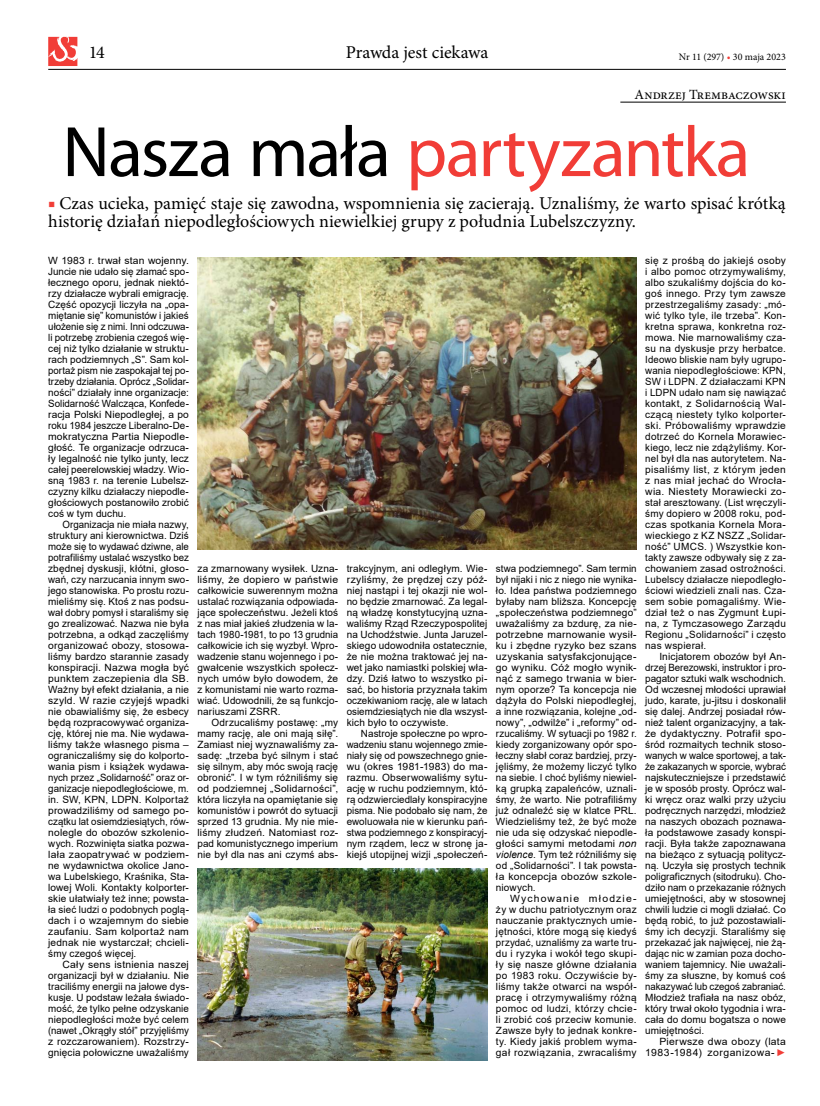
<style>
.page{position:relative;width:820px;height:1106px;background:#fff}
.page>*{position:absolute;margin:0;border:0;box-sizing:border-box;transform-origin:0 0}
.t1{font:72px "Myriad Pro";letter-spacing:-.02em;color:#f13d37}
.t2{font:18px/18px "Minion Pro";letter-spacing:-.005em;color:#000}
.t3{font:14px "Minion Pro";letter-spacing:-.005em;color:#000}
.t4{font:10px/11px "Arial";letter-spacing:.015em;color:#000;text-align:justify}
.t5{font:10px/11px "Arial";letter-spacing:.015em;color:#000;text-align:justify;scale:1.04 1}
.t6{font:10px/11px "Arial";letter-spacing:.035em;color:#000;text-align:right;scale:1.04 1}
.t7{font:10px "Minion Pro";color:#000}
.s1{color:#f13d37}
.s2{color:#000}
.s3{font-style:italic}
.s4{font-style:italic;color:#f13d37}
</style>
<div class="page">
<hr style="left:620px;top:102px;width:165px;height:1px;background:#000">
<img style="left:197px;top:257px;width:439px;height:293px">
<img style="left:197px;top:868px;width:290px;height:192px">
<hr style="left:48px;top:69px;width:737px;height:1px;background:#000">
<svg style="left:48px;top:37px;width:29px;height:29px"></svg>
<h2 class="t2" style="left:89px;top:43px;width:18px">14</h2>
<h2 class="t2" style="left:345px;top:43px;width:144px">Prawda jest ciekawa</h2>
<p class="t7" style="left:678px;top:50px;width:108px">Nr 11 (297) <span class="s1">•</span> 30 maja 2023</p>
<h3 class="t3" style="left:634px;top:85px;width:153px">Andrzej Trembaczowski</h3>
<h1 class="t1" style="left:62px;top:107px;width:689px"><span class="s2">Nasza mała</span> partyzantka</h1>
<h2 class="t2" style="left:48px;top:194px;width:738px"><span class="s1">■</span> Czas ucieka, pamięć staje się zawodna, wspomnienia się zacierają. Uznaliśmy, że warto spisać krótką historię działań niepodległościowych niewielkiej grupy z południa Lubelszczyzny.</h2>
<p class="t4" style="left:48px;top:255px;width:142px">W 1983 r. trwał stan wojenny.<br>Juncie nie udało się złamać spo&shy;łecznego oporu, jednak niektó&shy;rzy działacze wybrali emigrację.<br>Część opozycji liczyła na „opa&shy;miętanie się” komunistów i jakieś ułożenie się z nimi. Inni odczuwa&shy;li potrzebę zrobienia czegoś wię&shy;cej niż tylko działanie w struktu&shy;rach podziemnych „S”. Sam kol&shy;portaż pism nie zaspokajał tej po&shy;trzeby działania. Oprócz „Solidar&shy;ności” działały inne organizacje:<br>Solidarność Walcząca, Konfede&shy;racja Polski Niepodległej, a po roku 1984 jeszcze Liberalno-De&shy;mokratyczna Partia Niepodle&shy;głość. Te organizacje odrzuca&shy;ły legalność nie tylko junty, lecz całej peerelowskiej władzy. Wio&shy;sną 1983 r. na terenie Lubelsz&shy;czyzny kilku działaczy niepodle&shy;głościowych postanowiło zrobić coś w tym duchu.</p>
<p class="t4" style="left:48px;top:519px;width:142px;text-indent:14px">Organizacja nie miała nazwy, struktury ani kierownictwa. Dziś może się to wydawać dziwne, ale potrafiliśmy ustalać wszystko bez zbędnej dyskusji, kłótni, głoso&shy;wań, czy narzucania innym swo&shy;jego stanowiska. Po prostu rozu&shy;mieliśmy się. Ktoś z nas podsu&shy;wał dobry pomysł i staraliśmy się go zrealizować. Nazwa nie była potrzebna, a odkąd zaczęliśmy organizować obozy, stosowa&shy;liśmy bardzo starannie zasady konspiracji. Nazwa mogła być punktem zaczepienia dla SB.<br>Ważny był efekt działania, a nie szyld. W razie czyjejś wpadki nie obawialiśmy się, że esbecy będą rozpracowywać organiza&shy;cję, której nie ma. Nie wydawa&shy;liśmy także własnego pisma – ograniczaliśmy się do kolporto&shy;wania pism i książek wydawa&shy;nych przez „Solidarność” oraz or&shy;ganizacje niepodległościowe, m. in. SW, KPN, LDPN. Kolportaż prowadziliśmy od samego po&shy;czątku lat osiemdziesiątych, rów&shy;nolegle do obozów szkolenio&shy;wych. Rozwinięta siatka pozwa&shy;lała zaopatrywać w podziem&shy;ne wydawnictwa okolice Jano&shy;wa Lubelskiego, Kraśnika, Sta&shy;lowej Woli. Kontakty kolporter&shy;skie ułatwiały też inne; powsta&shy;ła sieć ludzi o podobnych poglą&shy;dach i o wzajemnym do siebie zaufaniu. Sam kolportaż nam jednak nie wystarczał; chcieli&shy;śmy czegoś więcej.</p>
<p class="t5" style="left:48px;top:959px;width:137px;text-indent:14px">Cały sens istnienia naszej organizacji był w działaniu. Nie traciliśmy energii na jałowe dys&shy;kusje. U podstaw leżała świado&shy;mość, że tylko pełne odzyskanie niepodległości może być celem (nawet „Okrągły stół” przyjęliśmy z rozczarowaniem). Rozstrzy&shy;gnięcia połowiczne uważaliśmy</p>
<p class="t4" style="left:197px;top:563px;width:142px">za zmarnowany wysiłek. Uzna&shy;liśmy, że dopiero w państwie całkowicie suwerennym można ustalać rozwiązania odpowiada&shy;jące społeczeństwu. Jeżeli ktoś z nas miał jakieś złudzenia w la&shy;tach 1980-1981, to po 13 grudnia całkowicie ich się wyzbył. Wpro&shy;wadzenie stanu wojennego i po&shy;gwałcenie wszystkich społecz&shy;nych umów było dowodem, że z komunistami nie warto rozma&shy;wiać. Udowodnili, że są funkcjo&shy;nariuszami ZSRR.</p>
<p class="t4" style="left:197px;top:717px;width:142px;text-indent:14px">Odrzucaliśmy postawę: „my mamy rację, ale oni mają siłę”.<br>Zamiast niej wyznawaliśmy za&shy;sadę: „trzeba być silnym i stać się silnym, aby móc swoją rację obronić”. I w tym różniliśmy się od podziemnej „Solidarności”, która liczyła na opamiętanie się komunistów i powrót do sytuacji sprzed 13 grudnia. My nie mie&shy;liśmy złudzeń. Natomiast roz&shy;pad komunistycznego imperium nie był dla nas ani czymś abs-</p>
<p class="t4" style="left:346px;top:563px;width:142px">trakcyjnym, ani odległym. Wie&shy;rzyliśmy, że prędzej czy póź&shy;niej nastąpi i tej okazji nie wol&shy;no będzie zmarnować. Za legal&shy;ną władzę konstytucyjną uzna&shy;waliśmy Rząd Rzeczypospolitej na Uchodźstwie. Junta Jaruzel&shy;skiego udowodniła ostatecznie, że nie można traktować jej na&shy;wet jako namiastki polskiej wła&shy;dzy. Dziś łatwo to wszystko pi&shy;sać, bo historia przyznała takim oczekiwaniom rację, ale w latach osiemdziesiątych nie dla wszyst&shy;kich było to oczywiste.</p>
<p class="t4" style="left:346px;top:728px;width:142px;text-indent:14px">Nastroje społeczne po wpro&shy;wadzeniu stanu wojennego zmie&shy;niały się od powszechnego gnie&shy;wu (okres 1981-1983) do ma&shy;razmu. Obserwowaliśmy sytu&shy;ację w ruchu podziemnym, któ&shy;rą odzwierciedlały konspiracyjne pisma. Nie podobało się nam, że ewoluowała nie w kierunku pań&shy;stwa podziemnego z konspiracyj&shy;nym rządem, lecz w stronę ja&shy;kiejś utopijnej wizji „społeczeń-</p>
<p class="t4" style="left:495px;top:563px;width:142px">stwa podziemnego”. Sam termin był nijaki i nic z niego nie wynika&shy;ło. Idea państwa podziemnego byłaby nam bliższa. Koncepcję „społeczeństwa podziemnego” uważaliśmy za bzdurę, za nie&shy;potrzebne marnowanie wysił&shy;ku i zbędne ryzyko bez szans uzyskania satysfakcjonujące&shy;go wyniku. Cóż mogło wynik&shy;nąć z samego trwania w bier&shy;nym oporze? Ta koncepcja nie dążyła do Polski niepodległej, a inne rozwiązania, kolejne „od&shy;nowy”, „odwilże” i „reformy” od&shy;rzucaliśmy. W sytuacji po 1982 r. kiedy zorganizowany opór spo&shy;łeczny słabł coraz bardziej, przy&shy;jęliśmy, że możemy liczyć tylko na siebie. I choć byliśmy niewiel&shy;ką grupką zapaleńców, uznali&shy;śmy, że warto. Nie potrafiliśmy już odnaleźć się w klatce PRL.<br>Wiedzieliśmy też, że być może nie uda się odzyskać niepodle&shy;głości samymi metodami <span class="s3">non violence</span>. Tym też różniliśmy się od „Solidarności”. I tak powsta&shy;ła koncepcja obozów szkole&shy;niowych.</p>
<p class="t5" style="left:495px;top:893px;width:137px;text-indent:14px">Wychowanie młodzie&shy;ży w duchu patriotycznym oraz nauczanie praktycznych umie&shy;jętności, które mogą się kiedyś przydać, uznaliśmy za warte tru&shy;du i ryzyka i wokół tego skupi&shy;ły się nasze główne działania po 1983 roku. Oczywiście by&shy;liśmy także otwarci na współ&shy;pracę i otrzymywaliśmy różną pomoc od ludzi, którzy chcie&shy;li zrobić coś przeciw komunie.<br>Zawsze były to jednak konkre&shy;ty. Kiedy jakiś problem wyma&shy;gał rozwiązania, zwracaliśmy</p>
<p class="t4" style="left:645px;top:255px;width:142px">się z prośbą do jakiejś osoby i albo pomoc otrzymywaliśmy, albo szukaliśmy dojścia do ko&shy;goś innego. Przy tym zawsze przestrzegaliśmy zasady: „mó&shy;wić tylko tyle, ile trzeba”. Kon&shy;kretna sprawa, konkretna roz&shy;mowa. Nie marnowaliśmy cza&shy;su na dyskusje przy herbatce.<br>Ideowo bliskie nam były ugrupo&shy;wania niepodległościowe: KPN, SW i LDPN. Z działaczami KPN i LDPN udało nam się nawiązać kontakt, z Solidarnością Wal&shy;czącą niestety tylko kolporter&shy;ski. Próbowaliśmy wprawdzie dotrzeć do Kornela Morawiec&shy;kiego, lecz nie zdążyliśmy. Kor&shy;nel był dla nas autorytetem. Na&shy;pisaliśmy list, z którym jeden z nas miał jechać do Wrocła&shy;wia. Niestety Morawiecki zo&shy;stał aresztowany. (List wręczyli&shy;śmy dopiero w 2008 roku, pod&shy;czas spotkania Kornela Mora&shy;wieckiego z KZ NSZZ „Solidar&shy;ność” UMCS. ) Wszystkie kon&shy;takty zawsze odbywały się z za&shy;chowaniem zasad ostrożności.<br>Lubelscy działacze niepodległo&shy;ściowi wiedzieli znali nas. Cza&shy;sem sobie pomagaliśmy. Wie&shy;dział też o nas Zygmunt Łupi&shy;na, z Tymczasowego Zarządu Regionu „Solidarności” i często nas wspierał.</p>
<p class="t4" style="left:645px;top:651px;width:142px;text-indent:14px">Inicjatorem obozów był An&shy;drzej Berezowski, instruktor i pro&shy;pagator sztuki walk wschodnich.<br>Od wczesnej młodości uprawiał judo, karate, ju-jitsu i doskonalił się dalej. Andrzej posiadał rów&shy;nież talent organizacyjny, a tak&shy;że dydaktyczny. Potrafił spo&shy;śród rozmaitych technik stoso&shy;wanych w walce sportowej, a tak&shy;że zakazanych w sporcie, wybrać najskuteczniejsze i przedstawić je w sposób prosty. Oprócz wal&shy;ki wręcz oraz walki przy użyciu podręcznych narzędzi, młodzież na naszych obozach poznawa&shy;ła podstawowe zasady konspi&shy;racji. Była także zapoznawana na bieżąco z sytuacją politycz&shy;ną. Uczyła się prostych technik poligraficznych (sitodruku). Cho&shy;dziło nam o przekazanie różnych umiejętności, aby w stosownej chwili ludzie ci mogli działać. Co będą robić, to już pozostawiali&shy;śmy ich decyzji. Staraliśmy się przekazać jak najwięcej, nie żą&shy;dając nic w zamian poza docho&shy;waniem tajemnicy. Nie uważali&shy;śmy za słuszne, by komuś coś nakazywać lub czegoś zabraniać.<br>Młodzież trafiała na nasz obóz, który trwał około tygodnia i wra&shy;cała do domu bogatsza o nowe umiejętności.</p>
<p class="t6" style="left:645px;top:1036px;width:137px">Pierwsze dwa obozy (lata<br>1983-1984) zorganizowa-<span class="s4">►</span></p>
</div>
